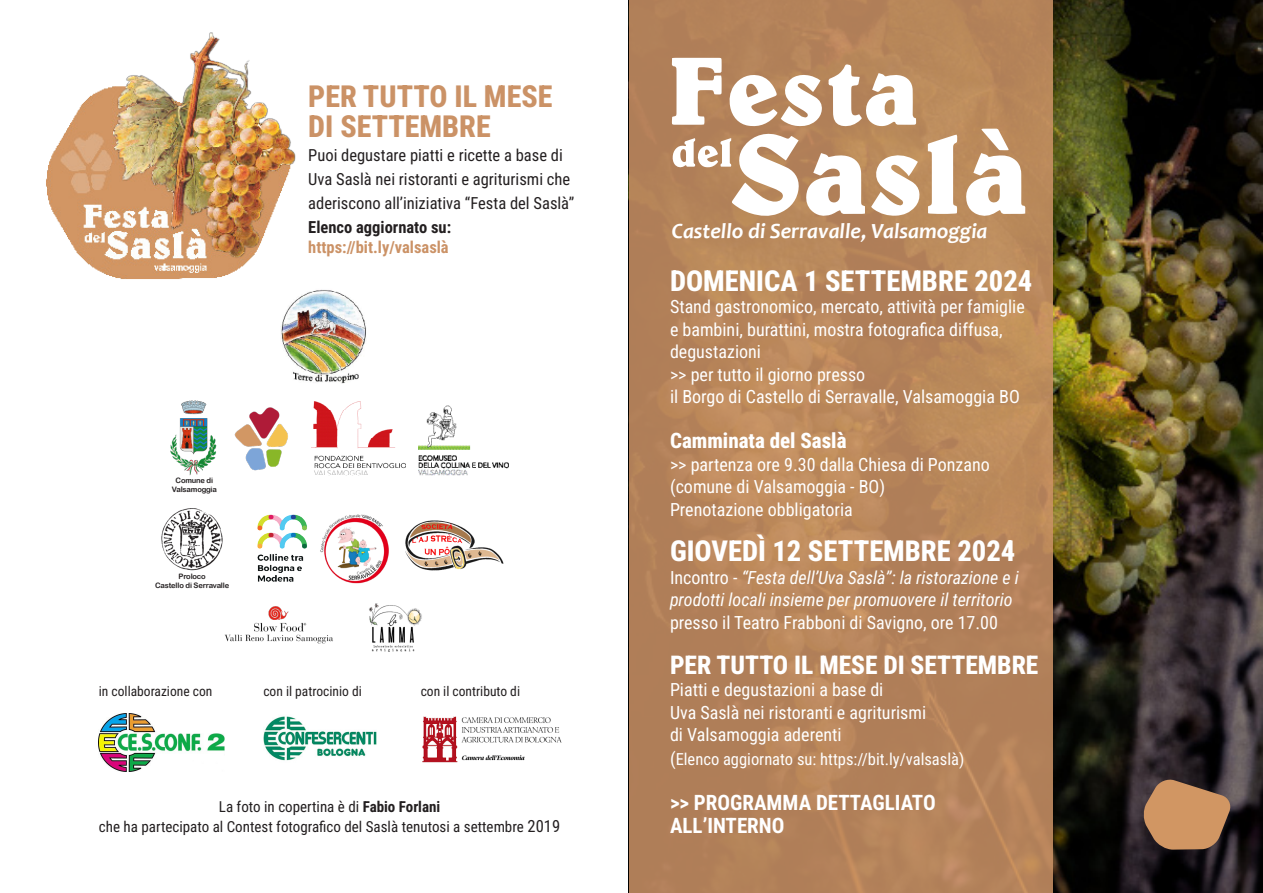
<style>
.page{position:relative;width:1263px;height:893px;background:#fff}
.page>*{position:absolute;margin:0;border:0;box-sizing:border-box;transform-origin:0 0}
.t1{font:800 30px "Roboto Condensed";color:#cb9266}
.t2{font:800 28.5px "Roboto Condensed";color:#fff}
.t3{font:800 25.5px "Roboto Condensed";color:#fff}
.t4{font:italic 700 21.75px "Candara";color:#fff}
.t5{font:700 21px "Roboto Condensed";color:#fff}
.t6{font:800 21px "Roboto Condensed";color:#fff}
.t7{font:18px/22.5px "Roboto Condensed";color:#fff}
.t8{font:italic 18px/22.5px "Roboto Condensed";color:#fff}
.t9{font:16.5px "Roboto Condensed";color:#231f20}
.t10{font:16.5px "Roboto Condensed";color:#fff}
.t11{font:700 16.5px "Roboto Condensed";color:#cb9266}
.t12{font:700 16.5px "Roboto Condensed";color:#231f20}
.t13{font:15px "Roboto Condensed";color:#231f20}
.t14{font:13.5px "Roboto Condensed";color:#231f20}
.t15{font:7.5px "Arial Rounded MT Bold";letter-spacing:-.02em;color:#231f20}
.s1{font-weight:700}
.s2{font-size:16.5px}
.s3{font-style:normal}
.s4{font-size:18px}
</style>
<div class="page">
<img style="left:1052px;top:0;width:211px;height:893px">
<svg style="left:628px;top:0;width:424px;height:893px;background:#b5845a"></svg>
<img style="left:281px;top:293px;width:85px;height:90px">
<img style="left:257px;top:514px;width:50px;height:68px">
<img style="left:234px;top:407px;width:54px;height:64px">
<img style="left:419px;top:405px;width:90px;height:71px">
<svg style="left:928px;top:135px;width:29px;height:79px"></svg>
<svg style="left:964px;top:129px;width:61px;height:88px"></svg>
<svg style="left:672px;top:58px;width:248px;height:159px"></svg>
<img style="left:46px;top:32px;width:293px;height:261px">
<svg style="left:1143px;top:778px;width:89px;height:72px;background:#a37653"></svg>
<img style="left:312px;top:401px;width:93px;height:75px">
<img style="left:171px;top:400px;width:46px;height:75px">
<img style="left:405px;top:520px;width:99px;height:51px">
<img style="left:99px;top:713px;width:126px;height:59px">
<img style="left:264px;top:716px;width:112px;height:45px">
<img style="left:422px;top:716px;width:140px;height:47px">
<img style="left:161px;top:508px;width:62px;height:63px">
<img style="left:369px;top:603px;width:53px;height:49px">
<img style="left:224px;top:606px;width:109px;height:38px">
<img style="left:320px;top:514px;width:69px;height:70px">
<p class="t1" style="left:308px;top:75px;width:246px">PER TUTTO IL MESE</p>
<p class="t1" style="left:308px;top:105px;width:184px">DI SETTEMBRE</p>
<p class="t9" style="left:308px;top:144px;width:256px">Puoi degustare piatti e ricette a base di</p>
<p class="t9" style="left:308px;top:168px;width:263px">Uva Saslà nei ristoranti e agriturismi che</p>
<p class="t9" style="left:308px;top:192px;width:267px">aderiscono all’iniziativa “Festa del Saslà”</p>
<p class="t12" style="left:308px;top:216px;width:144px">Elenco aggiornato su:</p>
<p class="t11" style="left:308px;top:235px;width:142px">https://bit.ly/valsaslà</p>
<p class="t15" style="left:176px;top:475px;width:39px">Comune di</p>
<p class="t15" style="left:172px;top:484px;width:47px">Valsamoggia</p>
<p class="t15" style="left:179px;top:572px;width:29px">Proloco</p>
<p class="t15" style="left:155px;top:581px;width:76px">Castello di Serravalle</p>
<p class="t14" style="left:99px;top:681px;width:115px">in collaborazione con</p>
<p class="t14" style="left:263px;top:681px;width:100px">con il patrocinio di</p>
<p class="t14" style="left:421px;top:681px;width:101px">con il contributo di</p>
<p class="t13" style="left:219px;top:796px;width:223px">La foto in copertina è di <span class="s1">Fabio Forlani</span></p>
<p class="t13" style="left:99px;top:816px;width:463px">che ha partecipato al Contest fotografico del Saslà tenutosi a settembre <span class="s2">2019</span></p>
<p class="t4" style="left:672px;top:217px;width:317px">Castello di Serravalle, Valsamoggia</p>
<p class="t2" style="left:670px;top:261px;width:364px">DOMENICA 1 SETTEMBRE 2024</p>
<p class="t7" style="left:670px;top:295px;width:356px">Stand gastronomico, mercato, attività per famiglie e bambini, burattini, mostra fotografica diffusa, degustazioni</p>
<p class="t7" style="left:670px;top:363px;width:197px">&gt;&gt; per tutto il giorno presso</p>
<p class="t7" style="left:670px;top:385px;width:351px">il Borgo di Castello di Serravalle, Valsamoggia BO</p>
<p class="t6" style="left:670px;top:426px;width:178px">Camminata del Saslà</p>
<p class="t7" style="left:670px;top:453px;width:321px">&gt;&gt; partenza ore 9.30 dalla Chiesa di Ponzano</p>
<p class="t7" style="left:670px;top:475px;width:217px">(comune di Valsamoggia - BO)</p>
<p class="t7" style="left:670px;top:498px;width:184px">Prenotazione obbligatoria</p>
<p class="t2" style="left:670px;top:531px;width:347px">GIOVEDÌ 12 SETTEMBRE 2024</p>
<p class="t8" style="left:670px;top:565px;width:350px"><span class="s3">Incontro -</span> “Festa dell’Uva Saslà”: la ristorazione e i prodotti locali insieme per promuovere il territorio <span class="s3">presso il Teatro Frabboni di Savigno, ore 17.00</span></p>
<p class="t3" style="left:670px;top:647px;width:370px">PER TUTTO IL MESE DI SETTEMBRE</p>
<p class="t7" style="left:670px;top:678px;width:215px">Piatti e degustazioni a base di</p>
<p class="t7" style="left:670px;top:700px;width:258px">Uva Saslà nei ristoranti e agriturismi</p>
<p class="t7" style="left:670px;top:723px;width:173px">di Valsamoggia aderenti</p>
<p class="t10" style="left:670px;top:748px;width:296px"><span class="s4">(</span>Elenco aggiornato su: https://bit.ly/valsaslà)</p>
<p class="t5" style="left:670px;top:788px;width:267px">&gt;&gt; PROGRAMMA DETTAGLIATO</p>
<p class="t5" style="left:670px;top:810px;width:116px">ALL’INTERNO</p>
</div>
